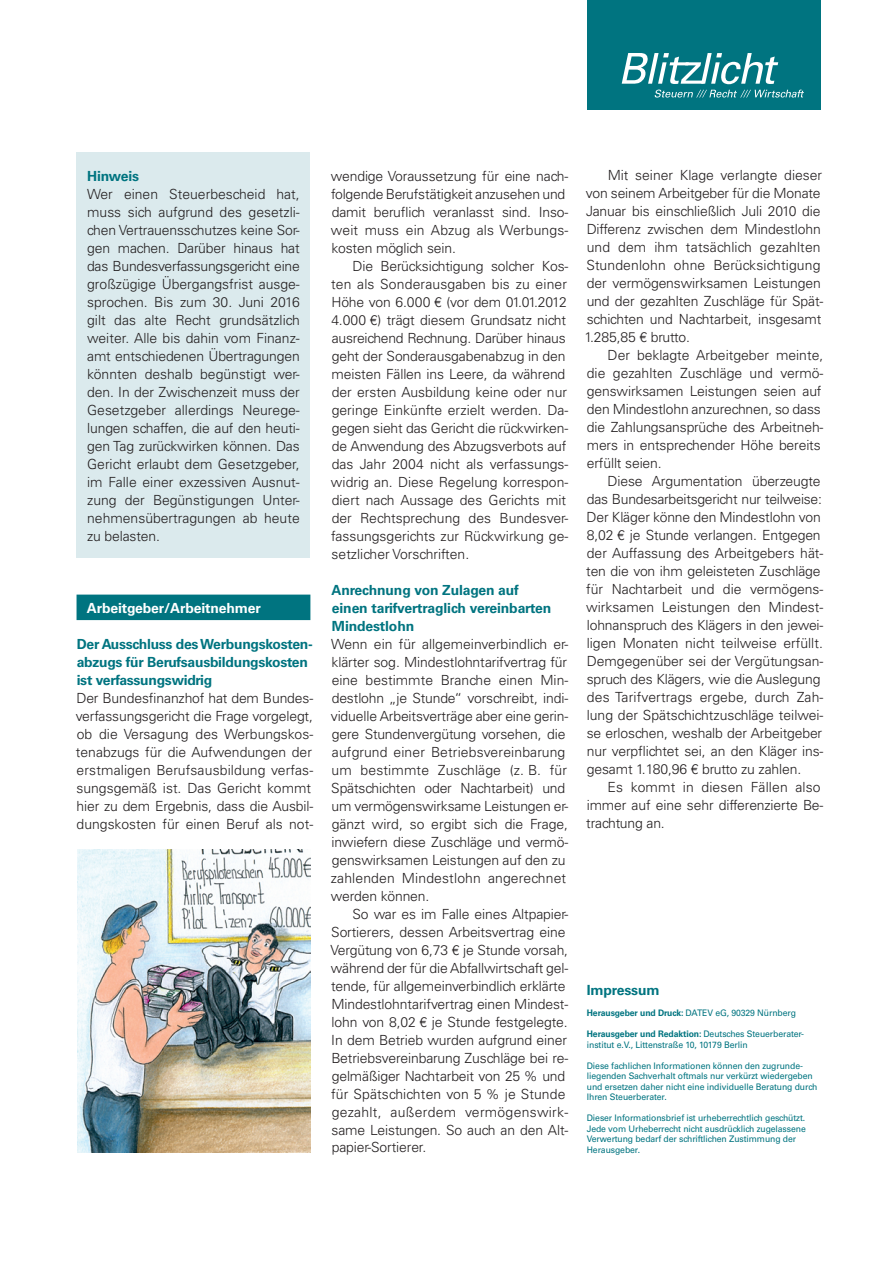
<style>
.page{position:relative;width:893px;height:1263px;background:#fff}
.page>*{position:absolute;margin:0;border:0;box-sizing:border-box;transform-origin:0 0}
.t1{font:300 13.95px/18px "Univers LT Std";letter-spacing:-.01em;color:#231f20}
.t2{font:700 13.95px/18px "Univers LT Std";letter-spacing:-.02em;color:#007480}
.t3{font:700 13.95px "Univers LT Std";letter-spacing:-.01em;color:#fff}
.t4{font:9px/10.5px "Univers LT Std";letter-spacing:-.01em;color:#007480;scale:.96 1}
.s1{font-weight:700}
</style>
<div class="page">
<div style="left:587px;top:0;width:234px;height:110px;background:#007480"></div>
<svg style="left:622px;top:53px;width:156px;height:31px"></svg>
<svg style="left:655px;top:90px;width:149px;height:8px"></svg>
<div style="left:77px;top:595px;width:233px;height:25px;background:#007480"></div>
<img style="left:77px;top:849px;width:233px;height:303px">
<div style="left:77px;top:152px;width:233px;height:406px;background:#dbeaed"></div>
<p class="t2" style="left:87px;top:167px;width:54px">Hinweis</p>
<p class="t1" style="left:87px;top:185px;width:214px;text-align:justify">Wer einen Steuerbescheid hat, muss sich aufgrund des gesetzli&shy;chen Vertrauensschutzes keine Sor&shy;gen machen. Darüber hinaus hat das Bundesverfassungsgericht eine großzügige Übergangsfrist ausge&shy;sprochen. Bis zum 30. Juni 2016 gilt das alte Recht grundsätzlich weiter. Alle bis dahin vom Finanz&shy;amt entschiedenen Übertragungen könnten deshalb begünstigt wer&shy;den. In der Zwischenzeit muss der Gesetzgeber allerdings Neurege&shy;lungen schaffen, die auf den heuti&shy;gen Tag zurückwirken können. Das Gericht erlaubt dem Gesetzgeber, im Falle einer exzessiven Ausnut&shy;zung der Begünstigungen Unter&shy;nehmensübertragungen ab heute zu belasten.</p>
<p class="t3" style="left:87px;top:599px;width:176px">Arbeitgeber/Arbeitnehmer</p>
<p class="t2" style="left:77px;top:635px;width:238px">Der Ausschluss des Werbungskosten&shy;abzugs für Berufsausbildungskosten ist verfassungswidrig</p>
<p class="t1" style="left:76px;top:689px;width:239px">Der Bundesfinanzhof hat dem Bundes&shy;verfassungsgericht die Frage vorgelegt, ob die Versagung des Werbungskos&shy;tenabzugs für die Aufwendungen der erstmaligen Berufsausbildung verfas&shy;sungsgemäß ist. Das Gericht kommt hier zu dem Ergebnis, dass die Ausbil&shy;dungskosten für einen Beruf als not-</p>
<p class="t1" style="left:331px;top:167px;width:239px">wendige Voraussetzung für eine nach&shy;folgende Berufstätigkeit anzusehen und damit beruflich veranlasst sind. Inso&shy;weit muss ein Abzug als Werbungs&shy;kosten möglich sein.</p>
<p class="t1" style="left:331px;top:257px;width:239px;text-indent:22px">Die Berücksichtigung solcher Kos&shy;ten als Sonderausgaben bis zu einer Höhe von 6.000 € (vor dem 01.01.2012<br>4.000 €) trägt diesem Grundsatz nicht ausreichend Rechnung. Darüber hinaus geht der Sonderausgabenabzug in den meisten Fällen ins Leere, da während der ersten Ausbildung keine oder nur geringe Einkünfte erzielt werden. Da&shy;gegen sieht das Gericht die rückwirken&shy;de Anwendung des Abzugsverbots auf das Jahr 2004 nicht als verfassungs&shy;widrig an. Diese Regelung korrespon&shy;diert nach Aussage des Gerichts mit der Rechtsprechung des Bundesver&shy;fassungsgerichts zur Rückwirkung ge&shy;setzlicher Vorschriften.</p>
<p class="t2" style="left:331px;top:581px;width:222px">Anrechnung von Zulagen auf einen tarifvertraglich vereinbarten<br>Mindestlohn</p>
<p class="t1" style="left:331px;top:635px;width:239px">Wenn ein für allgemeinverbindlich er&shy;klärter sog. Mindestlohntarifvertrag für eine bestimmte Branche einen Min&shy;destlohn „je Stunde“ vorschreibt, indi&shy;viduelle Arbeitsverträge aber eine gerin&shy;gere Stundenvergütung vorsehen, die aufgrund einer Betriebsvereinbarung um bestimmte Zuschläge (z. B. für Spätschichten oder Nachtarbeit) und um vermögenswirksame Leistungen er&shy;gänzt wird, so ergibt sich die Frage, inwiefern diese Zuschläge und vermö&shy;genswirksamen Leistungen auf den zu zahlenden Mindestlohn angerechnet werden können.</p>
<p class="t1" style="left:330px;top:904px;width:239px;text-indent:22px">So war es im Falle eines Altpapier-Sortierers, dessen Arbeitsvertrag eine Vergütung von 6,73 € je Stunde vorsah, während der für die Abfallwirtschaft gel&shy;tende, für allgemeinverbindlich erklärte Mindestlohntarifvertrag einen Mindest&shy;lohn von 8,02 € je Stunde festgelegte.<br>In dem Betrieb wurden aufgrund einer Betriebsvereinbarung Zuschläge bei re&shy;gelmäßiger Nachtarbeit von 25 % und für Spätschichten von 5 % je Stunde gezahlt, außerdem vermögenswirk&shy;same Leistungen. So auch an den Alt&shy;papier-Sortierer.</p>
<p class="t1" style="left:584px;top:166px;width:240px;text-indent:23px">Mit seiner Klage verlangte dieser von seinem Arbeitgeber für die Monate Januar bis einschließlich Juli 2010 die Differenz zwischen dem Mindestlohn und dem ihm tatsächlich gezahlten Stundenlohn ohne Berücksichtigung der vermögenswirksamen Leistungen und der gezahlten Zuschläge für Spät&shy;schichten und Nachtarbeit, insgesamt 1.285,85 € brutto.</p>
<p class="t1" style="left:587px;top:346px;width:238px;text-indent:21px">Der beklagte Arbeitgeber meinte, die gezahlten Zuschläge und vermö&shy;genswirksamen Leistungen seien auf den Mindestlohn anzurechnen, so dass die Zahlungsansprüche des Arbeitneh&shy;mers in entsprechender Höhe bereits erfüllt seien.</p>
<p class="t1" style="left:586px;top:472px;width:239px;text-indent:22px">Diese Argumentation überzeugte das Bundesarbeitsgericht nur teilweise:<br>Der Kläger könne den Mindestlohn von 8,02 € je Stunde verlangen. Entgegen der Auffassung des Arbeitgebers hät&shy;ten die von ihm geleisteten Zuschläge für Nachtarbeit und die vermögens&shy;wirksamen Leistungen den Mindest&shy;lohnanspruch des Klägers in den jewei&shy;ligen Monaten nicht teilweise erfüllt.<br>Demgegenüber sei der Vergütungsan&shy;spruch des Klägers, wie die Auslegung des Tarifvertrags ergebe, durch Zah&shy;lung der Spätschichtzuschläge teilwei&shy;se erloschen, weshalb der Arbeitgeber nur verpflichtet sei, an den Kläger ins&shy;gesamt 1.180,96 € brutto zu zahlen.</p>
<p class="t1" style="left:586px;top:778px;width:239px;text-indent:21px">Es kommt in diesen Fällen also immer auf eine sehr differenzierte Be&shy;trachtung an.</p>
<p class="t2" style="left:587px;top:981px;width:74px">Impressum</p>
<p class="t4" style="left:587px;top:1008px;width:219px"><span class="s1">Herausgeber und Druck:</span> DATEV eG, 90329 Nürnberg</p>
<p class="t4" style="left:587px;top:1029px;width:228px"><span class="s1">Herausgeber und Redaktion:</span> Deutsches Steuerberater&shy;institut e.V., Littenstraße 10, 10179 Berlin</p>
<p class="t4" style="left:587px;top:1060px;width:242px">Diese fachlichen Informationen können den zugrunde&shy;liegenden Sachverhalt oftmals nur verkürzt wiedergeben und ersetzen daher nicht eine individuelle Beratung durch Ihren Steuerberater.</p>
<p class="t4" style="left:587px;top:1113px;width:230px">Dieser Informationsbrief ist urheberrechtlich geschützt.<br>Jede vom Urheberrecht nicht ausdrücklich zugelassene Verwertung bedarf der schriftlichen Zustimmung der Herausgeber.</p>
</div>
